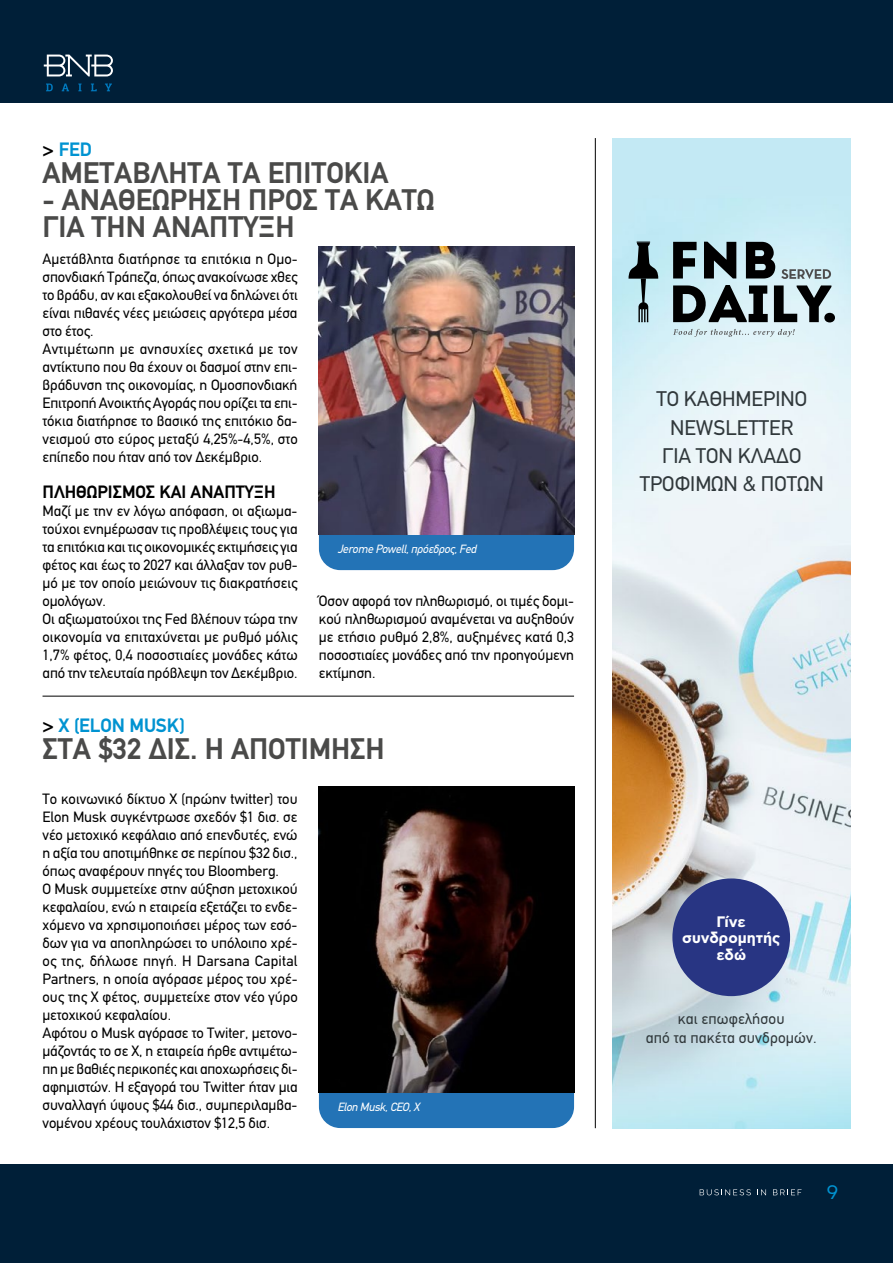
<style>
.page{position:relative;width:893px;height:1263px;background:#fff}
.page>*{position:absolute;margin:0;border:0;box-sizing:border-box;transform-origin:0 0}
.t1{font:700 30px/27px "PF Din Text";color:#4a4a49}
.t2{font:21.3px/28.3px "PF Din Text";color:#30383b;text-align:center}
.t3{font:700 19.5px "PF Din Text";letter-spacing:-.005em;color:#0093d1}
.t4{font:19.5px "CF Asty Std";color:#0093d1}
.t5{font:700 18px "PF Din Text";color:#000}
.t6{font:15.6px/18.8px "PF Din Text";letter-spacing:.01em;color:#30383b;text-align:center}
.t7{font:700 15.15px/16.6px "CF Asty Std";color:#fff;text-align:center}
.t8{font:15px/18px "PF Din Text";letter-spacing:-.005em;color:#000}
.t9{font:italic 12px "PF Din Text";letter-spacing:-.02em;color:#fff}
.s1{color:#000}
</style>
<div class="page">
<div style="left:0;top:0;width:893px;height:102px;background:#001f38"></div>
<svg style="left:46px;top:84px;width:7px;height:7px"></svg>
<svg style="left:62px;top:84px;width:7px;height:7px"></svg>
<svg style="left:78px;top:84px;width:4px;height:7px"></svg>
<svg style="left:91px;top:84px;width:6px;height:7px"></svg>
<svg style="left:105px;top:84px;width:7px;height:7px"></svg>
<svg style="left:44px;top:55px;width:69px;height:21px"></svg>
<div style="left:0;top:1164px;width:893px;height:99px;background:#001f38"></div>
<svg style="left:700px;top:1189px;width:51px;height:6px"></svg>
<svg style="left:757px;top:1189px;width:9px;height:6px"></svg>
<svg style="left:773px;top:1189px;width:28px;height:6px"></svg>
<div style="left:319px;top:264px;width:255px;height:306px;background:#2373b6;border-radius:21px"></div>
<img style="left:319px;top:246px;width:255px;height:288px">
<div style="left:319px;top:930px;width:255px;height:198px;background:#2373b6;border-radius:21px"></div>
<img style="left:319px;top:786px;width:255px;height:306px">
<hr style="left:43px;top:696px;width:531px;height:1px;background:#000">
<hr style="left:595px;top:138px;width:1px;height:990px;background:#000">
<img style="left:612px;top:138px;width:238px;height:990px">
<svg style="left:628px;top:242px;width:30px;height:81px;background:#819ca2"></svg>
<svg style="left:673px;top:242px;width:24px;height:36px"></svg>
<svg style="left:704px;top:242px;width:32px;height:36px"></svg>
<svg style="left:746px;top:242px;width:29px;height:36px"></svg>
<svg style="left:673px;top:285px;width:95px;height:37px;background:#5b676a"></svg>
<svg style="left:774px;top:285px;width:57px;height:37px;background:#707b7d"></svg>
<div style="left:824px;top:313px;width:11px;height:9px;background:#000;border-radius:50%"></div>
<svg style="left:781px;top:269px;width:50px;height:10px"></svg>
<svg style="left:673px;top:329px;width:122px;height:8px"></svg>
<div style="left:672px;top:878px;width:118px;height:118px;background:#283583;border-radius:50%"></div>
<h3 class="t3" style="left:43px;top:138px;width:51px"><span class="s1">&gt;</span> FED</h3>
<h1 class="t1" style="left:43px;top:159px;width:348px">ΑΜΕΤΆΒΛΗΤΑ ΤΑ ΕΠΙΤΌΚΙΑ</h1>
<h1 class="t1" style="left:43px;top:186px;width:393px">- ΑΝΑΘΕΏΡΗΣΗ ΠΡΟΣ ΤΑ ΚΆΤΩ<br>ΓΙΑ ΤΗΝ ΑΝΆΠΤΥΞΗ</h1>
<p class="t8" style="left:43px;top:250px;width:257px">Αμετάβλητα διατήρησε τα επιτόκια η Ομο&shy;σπονδιακή Τράπεζα, όπως ανακοίνωσε χθες το βράδυ, αν και εξακολουθεί να δηλώνει ότι είναι πιθανές νέες μειώσεις αργότερα μέσα στο έτος.<br>Αντιμέτωπη με ανησυχίες σχετικά με τον αντίκτυπο που θα έχουν οι δασμοί στην επι&shy;βράδυνση της οικονομίας, η Ομοσπονδιακή Επιτροπή Ανοικτής Αγοράς που ορίζει τα επι&shy;τόκια διατήρησε το βασικό της επιτόκιο δα&shy;νεισμού στο εύρος μεταξύ 4,25%-4,5%, στο επίπεδο που ήταν από τον Δεκέμβριο.</p>
<p class="t5" style="left:43px;top:481px;width:235px">ΠΛΗΘΩΡΙΣΜΟΣ ΚΑΙ ΑΝΑΠΤΥΞΗ</p>
<p class="t8" style="left:43px;top:502px;width:257px">Μαζί με την εν λόγω απόφαση, οι αξιωμα&shy;τούχοι ενημέρωσαν τις προβλέψεις τους για τα επιτόκια και τις οικονομικές εκτιμήσεις για φέτος και έως το 2027 και άλλαξαν τον ρυθ&shy;μό με τον οποίο μειώνουν τις διακρατήσεις ομολόγων.<br>Οι αξιωματούχοι της Fed βλέπουν τώρα την οικονομία να επιταχύνεται με ρυθμό μόλις 1,7% φέτος, 0,4 ποσοστιαίες μονάδες κάτω από την τελευταία πρόβλεψη τον Δεκέμβριο.</p>
<p class="t9" style="left:337px;top:542px;width:140px">Jerome Powell, πρόεδρος, Fed</p>
<p class="t8" style="left:319px;top:592px;width:257px;text-align:justify">Όσον αφορά τον πληθωρισμό, οι τιμές δομι&shy;κού πληθωρισμού αναμένεται να αυξηθούν με ετήσιο ρυθμό 2,8%, αυξημένες κατά 0,3 ποσοστιαίες μονάδες από την προηγούμενη εκτίμηση.</p>
<h3 class="t3" style="left:43px;top:714px;width:144px"><span class="s1">&gt;</span> Χ (ELON MUSK)</h3>
<h1 class="t1" style="left:43px;top:735px;width:344px">ΣΤΑ $32 ΔΙΣ. Η ΑΠΟΤΊΜΗΣΗ</h1>
<p class="t8" style="left:43px;top:790px;width:257px">Το κοινωνικό δίκτυο X (πρώην twitter) του Elon Musk συγκέντρωσε σχεδόν $1 δισ. σε νέο μετοχικό κεφάλαιο από επενδυτές, ενώ η αξία του αποτιμήθηκε σε περίπου $32 δισ., όπως αναφέρουν πηγές του Bloomberg.<br>O Musk συμμετείχε στην αύξηση μετοχικού κεφαλαίου, ενώ η εταιρεία εξετάζει το ενδε&shy;χόμενο να χρησιμοποιήσει μέρος των εσό&shy;δων για να αποπληρώσει το υπόλοιπο χρέ&shy;ος της, δήλωσε πηγή. Η Darsana Capital Partners, η οποία αγόρασε μέρος του χρέ&shy;ους της X φέτος, συμμετείχε στον νέο γύρο μετοχικού κεφαλαίου.<br>Αφότου ο Musk αγόρασε το Twiter, μετονο&shy;μάζοντάς το σε Χ, η εταιρεία ήρθε αντιμέτω&shy;πη με βαθιές περικοπές και αποχωρήσεις δι&shy;αφημιστών. Η εξαγορά του Twitter ήταν μια συναλλαγή ύψους $44 δισ., συμπεριλαμβα&shy;νομένου χρέους τουλάχιστον $12,5 δισ.</p>
<p class="t9" style="left:337px;top:1100px;width:84px">Elon Musk, CEO, X</p>
<h2 class="t2" style="left:640px;top:385px;width:186px">ΤΟ ΚΑΘΗΜΕΡΙΝΟ<br>NEWSLETTER<br>ΓΙΑ ΤΟΝ ΚΛΑΔΟ<br>ΤΡΟΦΙΜΩΝ &amp; ΠΟΤΩΝ</h2>
<p class="t7" style="left:682px;top:914px;width:99px">Γίνε συνδρομητής εδώ</p>
<p class="t6" style="left:646px;top:1009px;width:172px">και επωφελήσου<br>από τα πακέτα συνδρομών.</p>
<h3 class="t4" style="left:827px;top:1181px;width:13px">9</h3>
</div>
